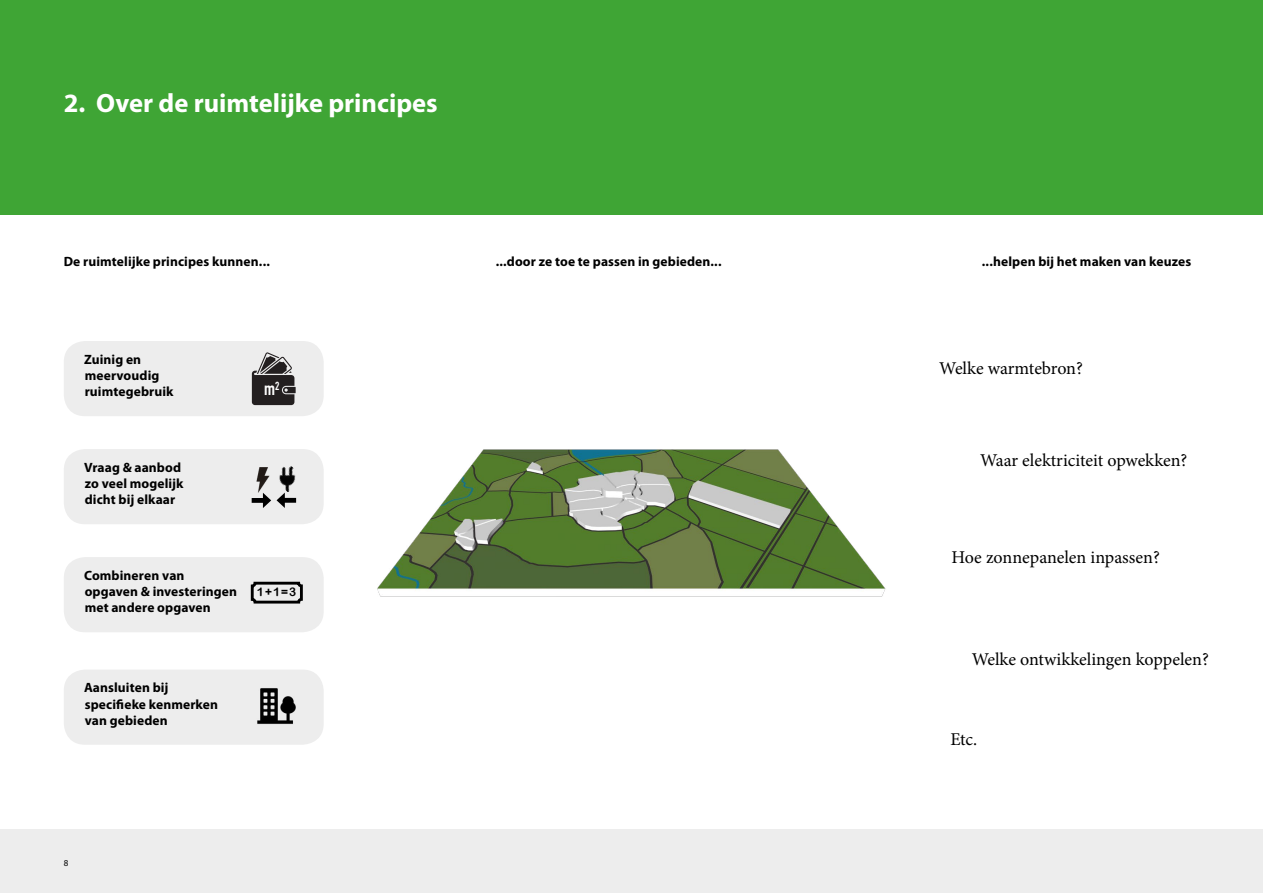
<style>
.page{position:relative;width:1263px;height:893px;background:#fff}
.page>*{position:absolute;margin:0;border:0;box-sizing:border-box;transform-origin:0 0}
.t1{font:700 26.55px "Myriad Pro";color:#fff}
.t2{font:700 18.6px "DIN Condensed";color:#fff}
.t3{font:18px "Minion Pro";letter-spacing:-.005em;color:#000}
.t4{font:700 13.5px/16.2px "Myriad Pro";letter-spacing:.01em;color:#000}
.t5{font:12px "Arial Rounded MT Bold";color:#000}
.t6{font:9px "Myriad Pro";color:#000}
</style>
<div class="page">
<div style="left:0;top:0;width:1262px;height:214px;background:#3fa535"></div>
<div style="left:0;top:829px;width:1263px;height:64px;background:#ededed"></div>
<div style="left:64px;top:557px;width:260px;height:75px;background:#ededed;border-radius:21px"></div>
<div style="left:64px;top:341px;width:260px;height:75px;background:#ededed;border-radius:21px"></div>
<div style="left:64px;top:449px;width:260px;height:75px;background:#ededed;border-radius:21px"></div>
<div style="left:64px;top:670px;width:260px;height:75px;background:#ededed;border-radius:21px"></div>
<div style="left:251px;top:582px;width:52px;height:21px;border:3px solid #000;border-radius:3px"></div>
<img style="left:257px;top:688px;width:39px;height:36px">
<svg style="left:252px;top:352px;width:44px;height:53px"></svg>
<div style="left:253px;top:377px;width:40px;height:8px;background:#231f20"></div>
<div style="left:253px;top:395px;width:40px;height:9px;background:#231f20"></div>
<hr style="left:253px;top:385px;width:4px;height:10px;background:#231f20">
<img style="left:279px;top:466px;width:17px;height:26px">
<div style="left:252px;top:498px;width:13px;height:5px;background:#000"></div>
<svg style="left:263px;top:493px;width:8px;height:15px"></svg>
<div style="left:283px;top:498px;width:13px;height:5px;background:#000"></div>
<svg style="left:277px;top:493px;width:8px;height:15px"></svg>
<img style="left:256px;top:467px;width:14px;height:26px">
<hr style="left:1262px;top:0;width:1px;height:214px;background:#3fa535">
<img style="left:377px;top:449px;width:509px;height:148px">
<h1 class="t1" style="left:64px;top:85px;width:376px">2. Over de ruimtelijke principes</h1>
<p class="t4" style="left:64px;top:252px;width:208px">De ruimtelijke principes kunnen...</p>
<p class="t4" style="left:496px;top:252px;width:227px">...door ze toe te passen in gebieden...</p>
<p class="t4" style="left:982px;top:252px;width:211px">...helpen bij het maken van keuzes</p>
<p class="t4" style="left:84px;top:351px;width:91px">Zuinig en meervoudig ruimtegebruik</p>
<h2 class="t2" style="left:264px;top:376px;width:17px">m<sup>2</sup></h2>
<p class="t4" style="left:84px;top:459px;width:101px">Vraag &amp; aanbod zo veel mogelijk dicht bij elkaar</p>
<p class="t4" style="left:84px;top:567px;width:155px">Combineren van opgaven &amp; investeringen met andere opgaven</p>
<p class="t5" style="left:257px;top:585px;width:41px">1 + 1 = 3</p>
<p class="t4" style="left:84px;top:679px;width:136px">Aansluiten bij specifieke kenmerken van gebieden</p>
<p class="t6" style="left:64px;top:858px;width:6px">8</p>
<h3 class="t3" style="left:939px;top:356px;width:145px">Welke warmtebron?</h3>
<h3 class="t3" style="left:980px;top:448px;width:209px">Waar elektriciteit opwekken?</h3>
<h3 class="t3" style="left:951px;top:545px;width:210px">Hoe zonnepanelen inpassen?</h3>
<h3 class="t3" style="left:972px;top:647px;width:239px">Welke ontwikkelingen koppelen?</h3>
<h3 class="t3" style="left:950px;top:727px;width:28px">Etc.</h3>
</div>
